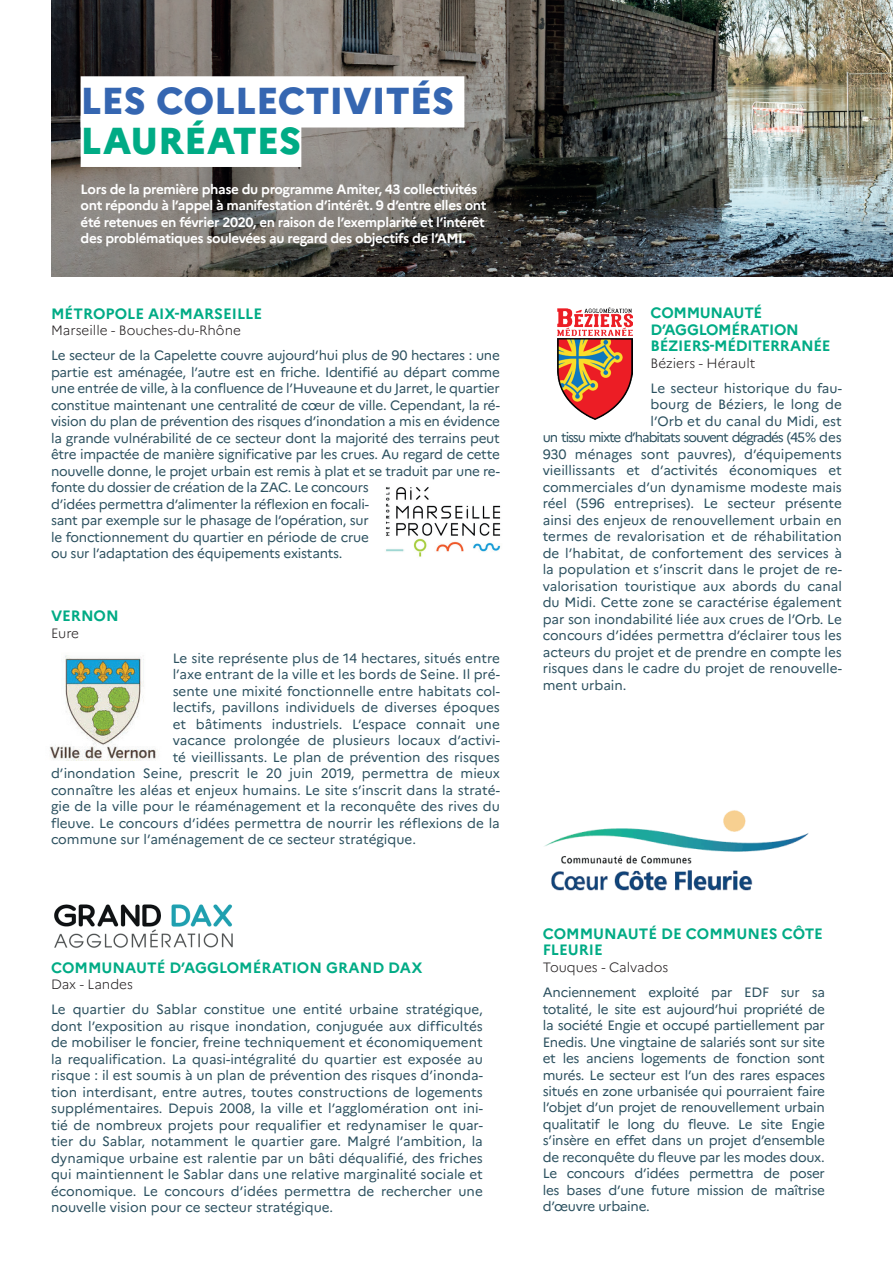
<style>
.page{position:relative;width:893px;height:1263px;background:#fff}
.page>*{position:absolute;margin:0;border:0;box-sizing:border-box;transform-origin:0 0}
.t1{font:800 37.5px "Marianne";color:#3566b1}
.t2{font:800 37.5px "Marianne";color:#00ab85}
.t3{font:700 15px/16.5px "Marianne";color:#00ab85}
.t4{font:700 15px/16.5px "Marianne";letter-spacing:-.02em;color:#00ab85}
.t5{font:13.5px/16.5px "Marianne";letter-spacing:-.005em;color:#2b505f;text-align:justify}
.t6{font:700 13.5px/16.5px "Marianne";letter-spacing:-.03em;color:#fff}
.t7{font:300 13.5px "Marianne";color:#231f20}
.t8{font:13.5px "Marianne";letter-spacing:-.08em;color:#2b505f}
</style>
<div class="page">
<img style="left:51px;top:0;width:842px;height:276px">
<img style="left:386px;top:487px;width:115px;height:70px">
<div style="left:81px;top:76px;width:383px;height:52px;background:#fff"></div>
<div style="left:81px;top:116px;width:220px;height:51px;background:#fff"></div>
<img style="left:545px;top:810px;width:264px;height:81px">
<img style="left:50px;top:655px;width:108px;height:106px">
<img style="left:558px;top:308px;width:74px;height:111px">
<img style="left:54px;top:904px;width:179px;height:44px">
<h1 class="t1" style="left:81px;top:78px;width:375px">LES COLLECTIVITÉS</h1>
<h1 class="t2" style="left:81px;top:118px;width:222px">LAURÉATES</h1>
<p class="t6" style="left:81px;top:181px;width:407px">Lors de la première phase du programme Amiter, 43 collectivités ont répondu à l’appel à manifestation d’intérêt. 9 d’entre elles ont été retenues en février 2020, en raison de l’exemplarité et l’intérêt des problématiques soulevées au regard des objectifs de l’AMI.</p>
<p class="t3" style="left:51px;top:305px;width:213px">MÉTROPOLE AIX-MARSEILLE</p>
<p class="t7" style="left:51px;top:322px;width:191px">Marseille - Bouches-du-Rhône</p>
<p class="t5" style="left:51px;top:347px;width:450px;text-align:left">Le secteur de la Capelette couvre aujourd’hui plus de 90 hectares : une partie est aménagée, l’autre est en friche. Identifié au départ comme une entrée de ville, à la confluence de l’Huveaune et du Jarret, le quartier constitue maintenant une centralité de cœur de ville. Cependant, la ré&shy;vision du plan de prévention des risques d’inondation a mis en évidence la grande vulnérabilité de ce secteur dont la majorité des terrains peut être impactée de manière significative par les crues. Au regard de cette nouvelle donne, le projet urbain est remis à plat et se traduit par une re&shy;fonte du dossier de création de la ZAC. Le concours<br>d’idées permettra d’alimenter la réflexion en focali-<br>sant par exemple sur le phasage de l’opération, sur<br>le fonctionnement du quartier en période de crue<br>ou sur l’adaptation des équipements existants.</p>
<p class="t3" style="left:51px;top:607px;width:69px">VERNON</p>
<p class="t7" style="left:51px;top:624px;width:30px">Eure</p>
<p class="t5" style="left:173px;top:649px;width:329px">Le site représente plus de 14 hectares, situés entre</p>
<p class="t5" style="left:173px;top:666px;width:329px">l’axe entrant de la ville et les bords de Seine. Il pré-</p>
<p class="t5" style="left:173px;top:682px;width:329px">sente une mixité fonctionnelle entre habitats col-</p>
<p class="t5" style="left:173px;top:699px;width:329px">lectifs, pavillons individuels de diverses époques</p>
<p class="t5" style="left:173px;top:715px;width:329px">et bâtiments industriels. L’espace connait une</p>
<p class="t5" style="left:173px;top:732px;width:329px">vacance prolongée de plusieurs locaux d’activi-</p>
<p class="t5" style="left:173px;top:748px;width:329px">té vieillissants. Le plan de prévention des risques</p>
<p class="t5" style="left:51px;top:765px;width:450px">d’inondation Seine, prescrit le 20 juin 2019, permettra de mieux</p>
<p class="t5" style="left:51px;top:781px;width:450px">connaître les aléas et enjeux humains. Le site s’inscrit dans la straté-</p>
<p class="t5" style="left:51px;top:798px;width:450px">gie de la ville pour le réaménagement et la reconquête des rives du</p>
<p class="t5" style="left:51px;top:814px;width:450px">fleuve. Le concours d’idées permettra de nourrir les réflexions de la</p>
<p class="t5" style="left:51px;top:831px;width:366px">commune sur l’aménagement de ce secteur stratégique.</p>
<p class="t3" style="left:51px;top:959px;width:373px">COMMUNAUTÉ D’AGGLOMÉRATION GRAND DAX</p>
<p class="t7" style="left:51px;top:976px;width:83px">Dax - Landes</p>
<p class="t5" style="left:51px;top:1001px;width:433px">Le quartier du Sablar constitue une entité urbaine stratégique, dont l’exposition au risque inondation, conjuguée aux difficultés de mobiliser le foncier, freine techniquement et économiquement la requalification. La quasi-intégralité du quartier est exposée au risque : il est soumis à un plan de prévention des risques d’inonda&shy;tion interdisant, entre autres, toutes constructions de logements supplémentaires. Depuis 2008, la ville et l’agglomération ont ini&shy;tié de nombreux projets pour requalifier et redynamiser le quar&shy;tier du Sablar, notamment le quartier gare. Malgré l’ambition, la dynamique urbaine est ralentie par un bâti déqualifié, des friches qui maintiennent le Sablar dans une relative marginalité sociale et économique. Le concours d’idées permettra de rechercher une nouvelle vision pour ce secteur stratégique.</p>
<p class="t4" style="left:651px;top:305px;width:181px">COMMUNAUTÉ<br>D’AGGLOMÉRATION<br>BÉZIERS-MÉDITERRANÉE</p>
<p class="t7" style="left:651px;top:355px;width:106px">Béziers - Hérault</p>
<p class="t5" style="left:651px;top:380px;width:193px">Le secteur historique du fau-</p>
<p class="t5" style="left:651px;top:396px;width:193px">bourg de Béziers, le long de</p>
<p class="t5" style="left:651px;top:413px;width:193px">l’Orb et du canal du Midi, est</p>
<p class="t8" style="left:543px;top:429px;width:301px">un tissu mixte d’habitats souvent dégradés (45 % des</p>
<p class="t5" style="left:543px;top:446px;width:301px">930 ménages sont pauvres), d’équipements</p>
<p class="t5" style="left:543px;top:462px;width:301px">vieillissants et d’activités économiques et</p>
<p class="t5" style="left:543px;top:479px;width:301px">commerciales d’un dynamisme modeste mais</p>
<p class="t5" style="left:543px;top:495px;width:301px">réel (596 entreprises). Le secteur présente</p>
<p class="t5" style="left:543px;top:512px;width:301px">ainsi des enjeux de renouvellement urbain en</p>
<p class="t5" style="left:543px;top:528px;width:301px">termes de revalorisation et de réhabilitation</p>
<p class="t5" style="left:543px;top:545px;width:301px">de l’habitat, de confortement des services à</p>
<p class="t5" style="left:543px;top:561px;width:301px">la population et s’inscrit dans le projet de re-</p>
<p class="t5" style="left:543px;top:578px;width:301px">valorisation touristique aux abords du canal</p>
<p class="t5" style="left:543px;top:594px;width:301px">du Midi. Cette zone se caractérise également</p>
<p class="t5" style="left:543px;top:611px;width:301px">par son inondabilité liée aux crues de l’Orb. Le</p>
<p class="t5" style="left:543px;top:627px;width:301px">concours d’idées permettra d’éclairer tous les</p>
<p class="t5" style="left:543px;top:644px;width:301px">acteurs du projet et de prendre en compte les</p>
<p class="t5" style="left:543px;top:660px;width:301px">risques dans le cadre du projet de renouvelle-</p>
<p class="t5" style="left:543px;top:677px;width:85px">ment urbain.</p>
<p class="t3" style="left:543px;top:925px;width:282px">COMMUNAUTÉ DE COMMUNES CÔTE<br>FLEURIE</p>
<p class="t7" style="left:543px;top:959px;width:127px">Touques - Calvados</p>
<p class="t5" style="left:543px;top:984px;width:284px">Anciennement exploité par EDF sur sa totalité, le site est aujourd’hui propriété de la société Engie et occupé partiellement par Enedis. Une vingtaine de salariés sont sur site et les anciens logements de fonction sont murés. Le secteur est l’un des rares espaces situés en zone urbanisée qui pourraient faire l’objet d’un projet de renouvellement urbain qualitatif le long du fleuve. Le site Engie s’insère en effet dans un projet d’ensemble de reconquête du fleuve par les modes doux.<br>Le concours d’idées permettra de poser les bases d’une future mission de maîtrise d’œuvre urbaine.</p>
</div>
